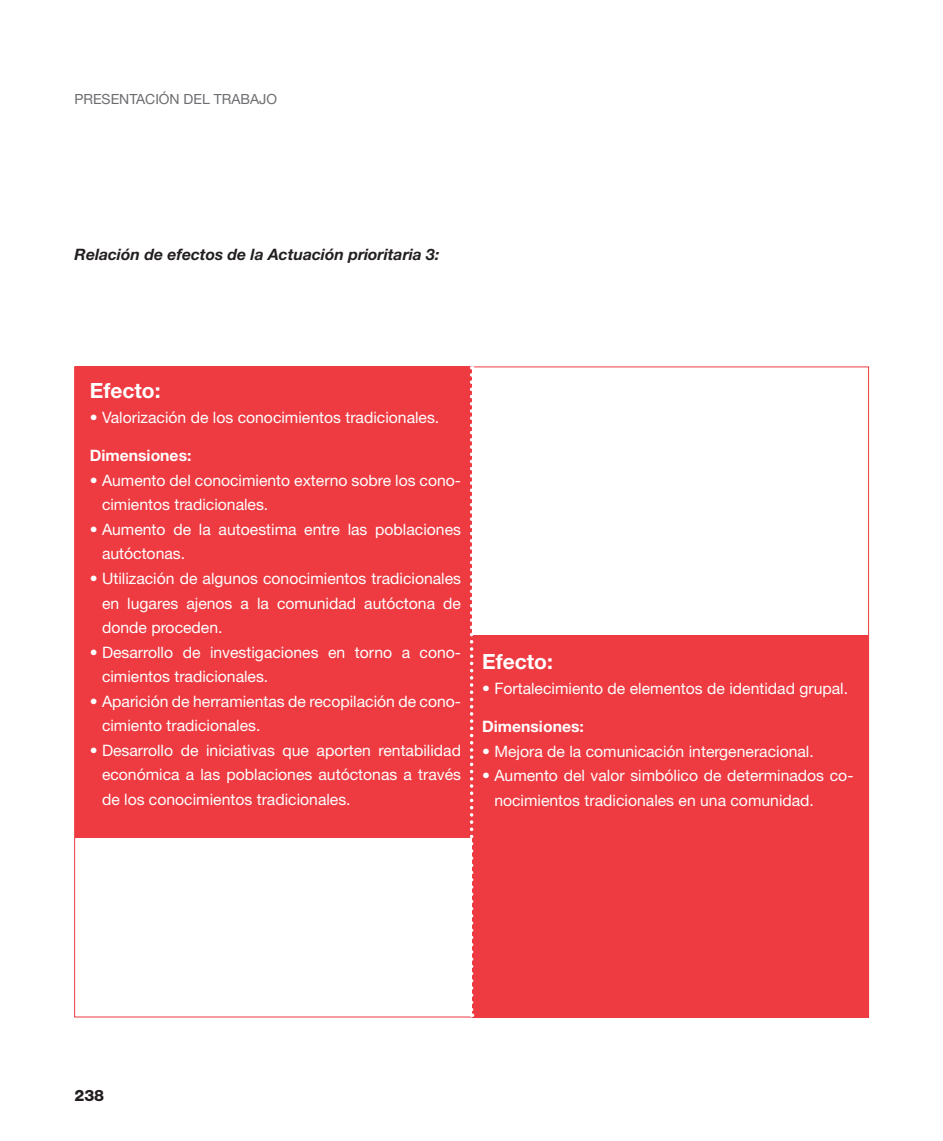
<style>
.page{position:relative;width:943px;height:1141px;background:#fff}
.page>*{position:absolute;margin:0;border:0;box-sizing:border-box;transform-origin:0 0}
.t1{font:700 21px "Helvetica Neue";color:#fff}
.t2{font:15.75px/24.5px "Helvetica Neue";color:#fff}
.t3{font:italic 700 15.75px "Helvetica Neue";color:#231f20}
.t4{font:700 15.75px "Helvetica Neue";color:#fff}
.t5{font:800 15.75px "Helvetica Neue";color:#231f20}
.t6{font:14px "Helvetica Neue";color:#6c6d70}
</style>
<div class="page">
<div style="left:75px;top:367px;width:396px;height:471px;background:#ee3a41"></div>
<div style="left:471px;top:635px;width:397px;height:382px;background:#ee3a41"></div>
<svg style="left:470px;top:375px;width:3px;height:642px"></svg>
<p class="t6" style="left:74px;top:91px;width:204px">PRESENTACIÓN DEL TRABAJO</p>
<p class="t3" style="left:75px;top:245px;width:366px">Relación de efectos de la Actuación prioritaria 3:</p>
<h1 class="t1" style="left:90px;top:378px;width:72px">Efecto:</h1>
<p class="t2" style="left:90px;top:405px;width:351px">• Valorización de los conocimientos tradicionales.</p>
<p class="t4" style="left:90px;top:446px;width:103px">Dimensiones:</p>
<p class="t2" style="left:102px;top:468px;width:360px;text-indent:-12px">• Aumento del conocimiento externo sobre los cono&shy;cimientos tradicionales.</p>
<p class="t2" style="left:102px;top:517px;width:360px;text-indent:-12px">• Aumento de la autoestima entre las poblaciones autóctonas.</p>
<p class="t2" style="left:102px;top:566px;width:360px;text-align:justify;text-indent:-12px">• Utilización de algunos conocimientos tradicionales en lugares ajenos a la comunidad autóctona de donde proceden.</p>
<p class="t2" style="left:102px;top:639px;width:360px;text-indent:-12px">• Desarrollo de investigaciones en torno a cono&shy;cimientos tradicionales.</p>
<p class="t2" style="left:102px;top:688px;width:360px;text-indent:-12px">• Aparición de herramientas de recopilación de cono&shy;cimiento tradicionales.</p>
<p class="t2" style="left:102px;top:737px;width:360px;text-align:justify;text-indent:-12px">• Desarrollo de iniciativas que aporten rentabilidad económica a las poblaciones autóctonas a través de los conocimientos tradicionales.</p>
<h1 class="t1" style="left:482px;top:649px;width:72px">Efecto:</h1>
<p class="t2" style="left:482px;top:676px;width:367px">• Fortalecimiento de elementos de identidad grupal.</p>
<p class="t4" style="left:482px;top:717px;width:103px">Dimensiones:</p>
<p class="t2" style="left:482px;top:739px;width:333px">• Mejora de la comunicación intergeneracional.</p>
<p class="t2" style="left:494px;top:763px;width:360px;text-indent:-12px">• Aumento del valor simbólico de determinados co&shy;nocimientos tradicionales en una comunidad.</p>
<p class="t5" style="left:74px;top:1086px;width:31px">238</p>
</div>
